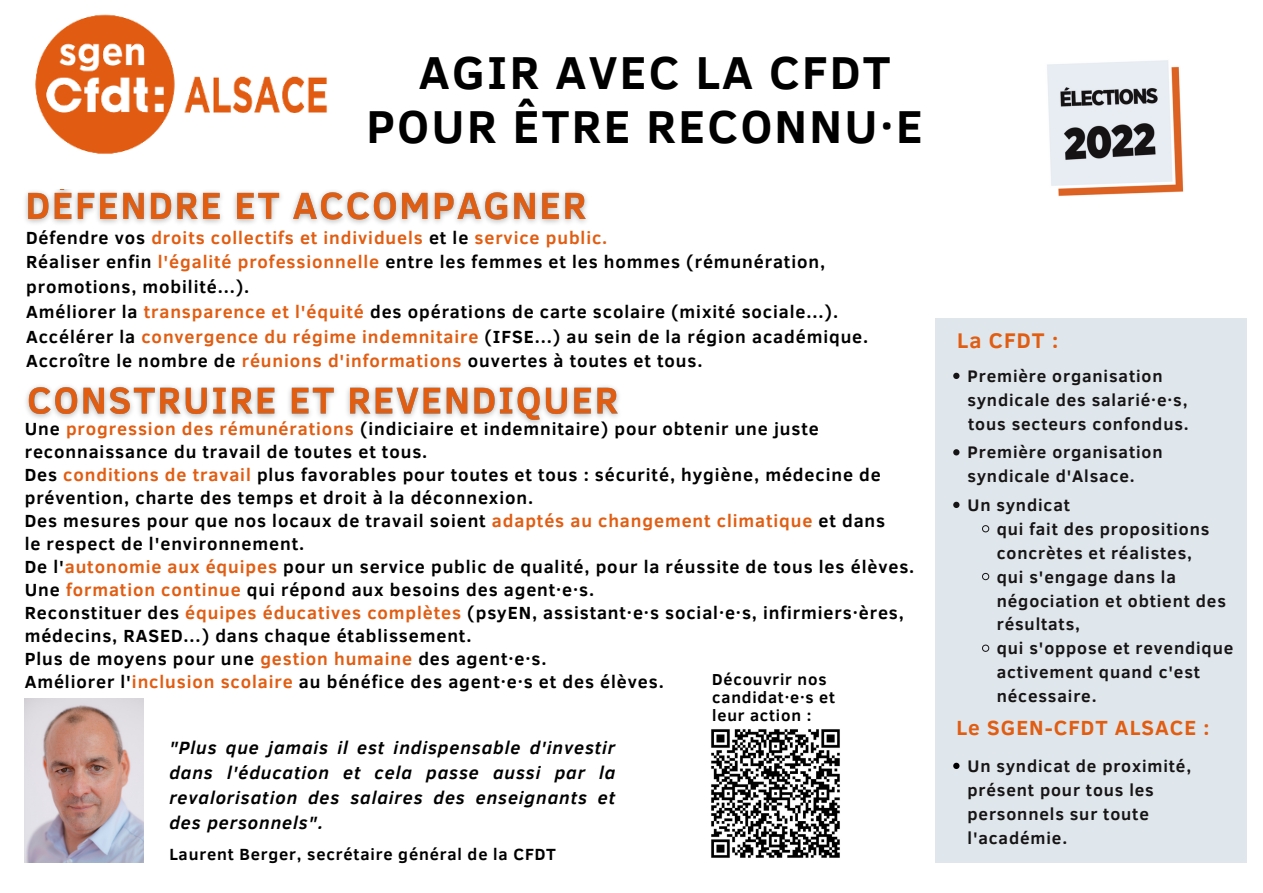
<style>
.page{position:relative;width:1263px;height:893px;background:#fff}
.page>*{position:absolute;margin:0;border:0;box-sizing:border-box;transform-origin:0 0}
.t1{font:700 47.33px/53.9px "Clear Sans";letter-spacing:.05em;color:#000;text-align:center}
.t2{font:700 21.75px "Clear Sans";letter-spacing:.05em;color:#e15d12}
.t3{font:700 21px "Clear Sans";letter-spacing:.05em;color:#e15d12}
.t4{font:italic 700 18.23px/25.1px "Clear Sans";letter-spacing:.05em;color:#000;text-align:justify}
.t5{font:700 18px/23.1px "Clear Sans";letter-spacing:.05em;color:#000}
.t6{font:700 17.17px/23.9px "Clear Sans";letter-spacing:.05em;color:#171415}
.t7{font:700 16.58px "Clear Sans";letter-spacing:.05em;color:#000}
.t8{font:700 16.35px/18px "Clear Sans";letter-spacing:.05em;color:#000}
.s1{color:#e15d12}
</style>
<div class="page">
<img style="left:26px;top:386px;width:593px;height:38px">
<img style="left:25px;top:189px;width:562px;height:35px">
<img style="left:25px;top:698px;width:118px;height:165px">
<div style="left:945px;top:326px;width:299px;height:529px;background:#dfe7ec"></div>
<svg style="left:953px;top:373px;width:6px;height:6px"></svg>
<svg style="left:953px;top:449px;width:6px;height:6px"></svg>
<svg style="left:953px;top:502px;width:6px;height:6px"></svg>
<svg style="left:982px;top:525px;width:7px;height:7px"></svg>
<svg style="left:982px;top:573px;width:7px;height:7px"></svg>
<svg style="left:982px;top:645px;width:7px;height:6px"></svg>
<svg style="left:953px;top:762px;width:6px;height:7px"></svg>
<img style="left:35px;top:14px;width:292px;height:140px">
<img style="left:1047px;top:60px;width:137px;height:137px">
<img style="left:711px;top:729px;width:129px;height:129px">
<h1 class="t1" style="left:367px;top:43px;width:557px">AGIR AVEC LA CFDT<br>POUR ÊTRE RECONNU·E</h1>
<p class="t5" style="left:26px;top:224px;width:844px;line-height:24.8px">Défendre vos <span class="s1">droits collectifs et individuels</span> et le <span class="s1">service public.<br></span>Réaliser enfin <span class="s1">l'égalité professionnelle</span> entre les femmes et les hommes (rémunération, promotions, mobilité...).<br>Améliorer la <span class="s1">transparence et l'équité</span> des opérations de carte scolaire (mixité sociale...).<br>Accélérer la <span class="s1">convergence du régime indemnitaire</span> (IFSE...) au sein de la région académique.<br>Accroître le nombre de <span class="s1">réunions d'informations</span> ouvertes à toutes et tous.</p>
<p class="t5" style="left:25px;top:416px;width:891px">Une <span class="s1">progression des rémunérations</span> (indiciaire et indemnitaire) pour obtenir une juste reconnaissance du travail de toutes et tous.<br>Des <span class="s1">conditions de travail</span> plus favorables pour toutes et tous : sécurité, hygiène, médecine de prévention, charte des temps et droit à la déconnexion.<br>Des mesures pour que nos locaux de travail soient <span class="s1">adaptés au changement climatique</span> et dans<br>le respect de l'environnement.<br>De l'<span class="s1">autonomie aux équipes</span> pour un service public de qualité, pour la réussite de tous les élèves.<br>Une <span class="s1">formation continue</span> qui répond aux besoins des agent·e·s.<br>Reconstituer des <span class="s1">équipes éducatives complètes</span> (psyEN, assistant·e·s social·e·s, infirmiers·ères, médecins, RASED...) dans chaque établissement.<br>Plus de moyens pour une <span class="s1">gestion humaine</span> des agent·e·s.<br>Améliorer l'<span class="s1">inclusion scolaire</span> au bénéfice des agent·e·s et des élèves.</p>
<p class="t8" style="left:712px;top:669px;width:124px">Découvrir nos candidat·e·s et leur action :</p>
<p class="t4" style="left:169px;top:734px;width:448px">"Plus que jamais il est indispensable d'investir dans l'éducation et cela passe aussi par la revalorisation des salaires des enseignants et des personnels".</p>
<p class="t7" style="left:169px;top:841px;width:388px">Laurent Berger, secrétaire général de la CFDT</p>
<p class="t2" style="left:957px;top:324px;width:103px">La CFDT :</p>
<p class="t6" style="left:967px;top:363px;width:222px">Première organisation syndicale des salarié·e·s,</p>
<p class="t6" style="left:967px;top:439px;width:197px">Première organisation syndicale d'Alsace.</p>
<p class="t6" style="left:997px;top:492px;width:238px;text-indent:-29px">Un syndicat<br>qui fait des propositions concrètes et réalistes,<br>qui s'engage dans la négociation et obtient des résultats,<br>qui s'oppose et revendique activement quand c'est nécessaire.</p>
<p class="t6" style="left:968px;top:411px;width:222px">tous secteurs confondus.</p>
<p class="t3" style="left:956px;top:712px;width:254px">Le SGEN-CFDT ALSACE :</p>
<p class="t6" style="left:967px;top:753px;width:225px">Un syndicat de proximité, présent pour tous les personnels sur toute l'académie.</p>
</div>
